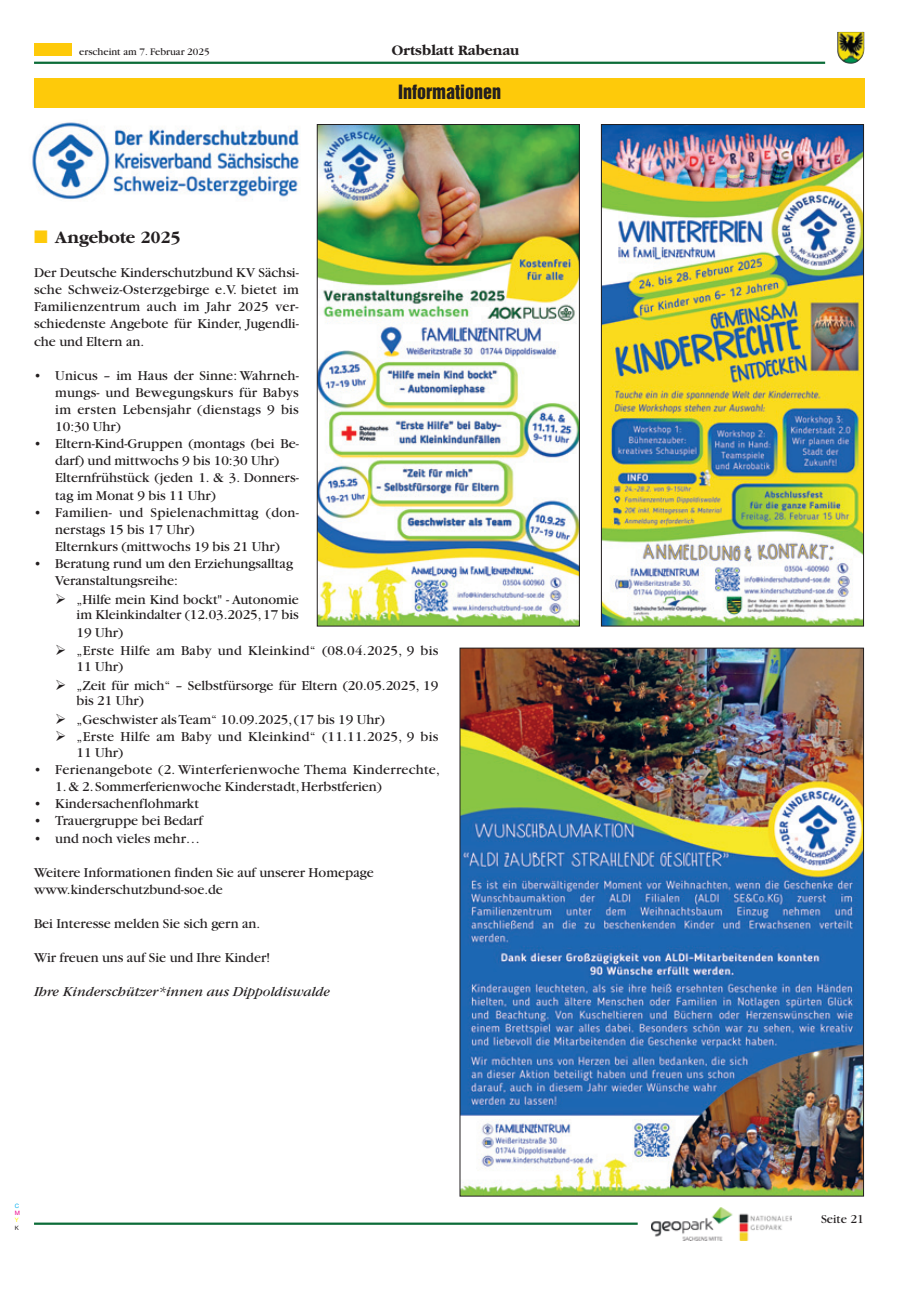
<style>
.page{position:relative;width:915px;height:1293px;background:#fff}
.page>*{position:absolute;margin:0;border:0;box-sizing:border-box;transform-origin:0 0}
.t1{font:700 18px "Garamond";color:#231f20}
.t2{font:18px "Helvetica Inserat";color:#231f20}
.t3{font:700 15px "Garamond";color:#231f20}
.t4{font:14.25px/17.1px "Garamond";color:#231f20}
.t5{font:14.25px/15.8px "Garamond";letter-spacing:.02em;color:#231f20}
.t6{font:italic 14.25px "Garamond";color:#231f20}
.t7{font:12.75px "Garamond";color:#231f20}
.t8{font:10.5px "Garamond";color:#231f20}
.t9{font:6px "Helvetica Neue";color:#00aeef}
.t10{font:6px "Helvetica Neue";color:#ed028c}
.t11{font:6px "Helvetica Neue";color:#fff101}
.t12{font:6px "Helvetica Neue";color:#231f20}
.s1{color:#feca0a}
</style>
<div class="page">
<hr style="left:34px;top:62px;width:790px;height:2px;background:#0b6c38">
<hr style="left:34px;top:1222px;width:603px;height:2px;background:#0b6c38">
<div style="left:34px;top:43px;width:37px;height:13px;background:#feca0a"></div>
<img style="left:837px;top:32px;width:27px;height:32px">
<img style="left:651px;top:1207px;width:140px;height:33px">
<div style="left:35px;top:78px;width:829px;height:30px;background:#feca0a"></div>
<img style="left:461px;top:650px;width:400px;height:544px">
<img style="left:602px;top:126px;width:259px;height:498px">
<div style="left:600px;top:124px;width:263px;height:502px;border:1px solid #231f20"></div>
<img style="left:319px;top:126px;width:258px;height:498px">
<div style="left:317px;top:124px;width:262px;height:502px;border:1px solid #231f20"></div>
<img style="left:32px;top:122px;width:267px;height:78px">
<p class="t8" style="left:79px;top:48px;width:132px">erscheint am 7. Februar 2025</p>
<p class="t3" style="left:391px;top:45px;width:129px">Ortsblatt Rabenau</p>
<p class="t2" style="left:398px;top:85px;width:105px">Informationen</p>
<p class="t1" style="left:34px;top:230px;width:148px"><span class="s1">■</span> Angebote 2025</p>
<p class="t4" style="left:34px;top:265px;width:266px;text-align:justify">Der Deutsche Kinderschutzbund KV Sächsi&shy;sche Schweiz-Osterzgebirge e.V. bietet im Familienzentrum auch im Jahr 2025 ver&shy;schiedenste Angebote für Kinder, Jugendli&shy;che und Eltern an.</p>
<p class="t4" style="left:55px;top:368px;width:245px;text-align:justify;text-indent:-21px">• Unicus – im Haus der Sinne: Wahrneh&shy;mungs- und Bewegungskurs für Babys im ersten Lebensjahr (dienstags 9 bis 10:30 Uhr)</p>
<p class="t4" style="left:55px;top:436px;width:245px;text-indent:-21px">• Eltern-Kind-Gruppen (montags (bei Be&shy;darf) und mittwochs 9 bis 10:30 Uhr)<br>Elternfrühstück (jeden 1. &amp; 3. Donners&shy;tag im Monat 9 bis 11 Uhr)</p>
<p class="t4" style="left:55px;top:505px;width:245px;text-indent:-21px">• Familien- und Spielenachmittag (don&shy;nerstags 15 bis 17 Uhr)<br>Elternkurs (mittwochs 19 bis 21 Uhr)</p>
<p class="t4" style="left:55px;top:556px;width:239px;text-indent:-21px">• Beratung rund um den Erziehungsalltag<br>Veranstaltungsreihe:</p>
<p class="t4" style="left:55px;top:592px;width:245px;line-height:15.8px;text-align:right">➢ „Hilfe mein Kind bockt" - Autonomie im Kleinkindalter (12.03.2025, 17 bis</p>
<p class="t4" style="left:77px;top:624px;width:48px">19 Uhr)</p>
<p class="t5" style="left:77px;top:644px;width:363px;text-indent:-21px">➢ „Erste Hilfe am Baby und Kleinkind“ (08.04.2025, 9 bis<br>11 Uhr)</p>
<p class="t4" style="left:77px;top:678px;width:363px;line-height:15.8px;text-indent:-21px">➢ „Zeit für mich“ – Selbstfürsorge für Eltern (20.05.2025, 19 bis 21 Uhr)</p>
<p class="t4" style="left:55px;top:712px;width:331px">➢ „Geschwister als Team“ 10.09.2025, (17 bis 19 Uhr)</p>
<p class="t5" style="left:77px;top:730px;width:363px;text-indent:-21px">➢ „Erste Hilfe am Baby und Kleinkind“ (11.11.2025, 9 bis<br>11 Uhr)</p>
<p class="t5" style="left:34px;top:763px;width:407px">• Ferienangebote (2. Winterferienwoche Thema Kinderrechte,</p>
<p class="t4" style="left:55px;top:779px;width:328px">1. &amp; 2. Sommerferienwoche Kinderstadt, Herbstferien)</p>
<p class="t4" style="left:34px;top:796px;width:166px">• Kindersachenflohmarkt</p>
<p class="t4" style="left:34px;top:813px;width:170px">• Trauergruppe bei Bedarf</p>
<p class="t4" style="left:34px;top:830px;width:167px">• und noch vieles mehr…</p>
<p class="t4" style="left:34px;top:865px;width:341px">Weitere Informationen finden Sie auf unserer Homepage www.kinderschutzbund-soe.de</p>
<p class="t4" style="left:34px;top:916px;width:227px">Bei Interesse melden Sie sich gern an.</p>
<p class="t4" style="left:34px;top:950px;width:238px">Wir freuen uns auf Sie und Ihre Kinder!</p>
<p class="t6" style="left:34px;top:987px;width:297px">Ihre Kinderschützer*innen aus Dippoldiswalde</p>
<p class="t9" style="left:15px;top:1203px;width:6px">C</p>
<p class="t10" style="left:15px;top:1211px;width:7px">M</p>
<p class="t11" style="left:15px;top:1218px;width:5px">Y</p>
<p class="t12" style="left:15px;top:1225px;width:6px">K</p>
<p class="t7" style="left:820px;top:1214px;width:44px">Seite 21</p>
</div>
